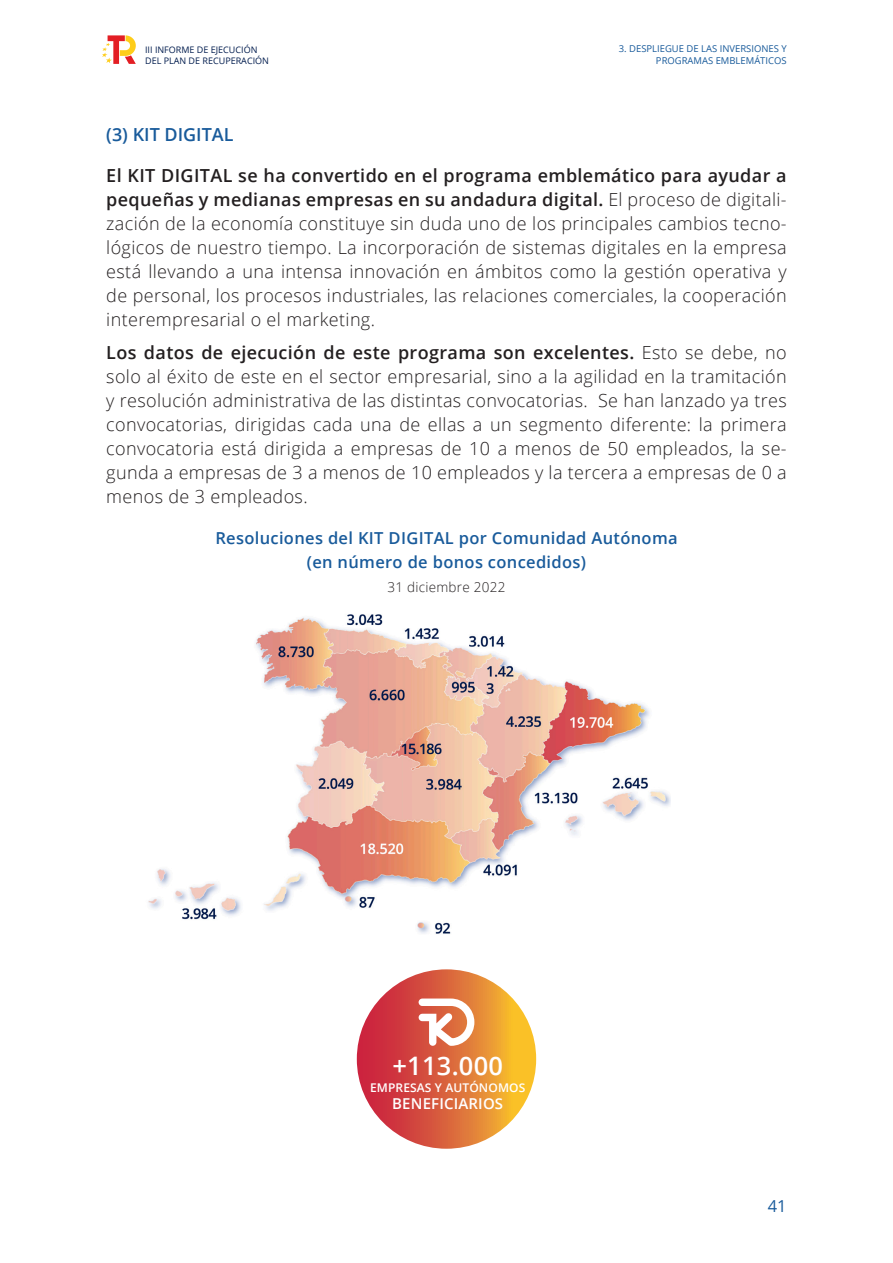
<style>
.page{position:relative;width:893px;height:1263px;background:#fff}
.page>*{position:absolute;margin:0;border:0;box-sizing:border-box;transform-origin:0 0}
.t1{font:600 25.5px "Open Sans";letter-spacing:.01em;color:#fff}
.t2{font:300 18px/24px "Open Sans";letter-spacing:.02em;color:#231f20;text-align:justify}
.t3{font:600 18px "Open Sans";color:#195b9b}
.t4{font:600 16.5px "Open Sans";letter-spacing:.02em;color:#195b9b}
.t5{font:16.5px "Open Sans";color:#195b9b}
.t6{font:600 15px "Open Sans";letter-spacing:.01em;color:#fff}
.t7{font:300 13.5px "Open Sans";letter-spacing:.02em;color:#231f20}
.t8{font:600 12px "Open Sans";letter-spacing:.01em;color:#fff}
.t9{font:9.45px/11.4px "Open Sans";color:#195b9b;text-align:right}
.t10{font:9px/10.5px "Open Sans";color:#001c4e}
.s1{font-weight:600}
</style>
<div class="page">
<svg style="left:102px;top:35px;width:34px;height:29px"></svg>
<img style="left:148px;top:614px;width:523px;height:320px">
<svg style="left:357px;top:969px;width:179px;height:180px;background:#dd6b3a"></svg>
<svg style="left:418px;top:998px;width:57px;height:48px"></svg>
<p class="t10" style="left:145px;top:45px;width:125px">III INFORME DE EJECUCIÓN<br>DEL PLAN DE RECUPERACIÓN</p>
<p class="t9" style="left:619px;top:43px;width:169px">3. DESPLIEGUE DE LAS INVERSIONES Y<br>PROGRAMAS EMBLEMÁTICOS</p>
<p class="t3" style="left:106px;top:122px;width:129px">(3) KIT DIGITAL</p>
<p class="t2" style="left:106px;top:163px;width:682px"><span class="s1">El KIT DIGITAL se ha convertido en el programa emblemático para ayudar a pequeñas y medianas empresas en su andadura digital.</span> El proceso de digitali&shy;zación de la economía constituye sin duda uno de los principales cambios tecno&shy;lógicos de nuestro tiempo. La incorporación de sistemas digitales en la empresa está llevando a una intensa innovación en ámbitos como la gestión operativa y de personal, los procesos industriales, las relaciones comerciales, la cooperación interempresarial o el marketing.</p>
<p class="t2" style="left:106px;top:340px;width:682px"><span class="s1">Los datos de ejecución de este programa son excelentes.</span> Esto se debe, no solo al éxito de este en el sector empresarial, sino a la agilidad en la tramitación y resolución administrativa de las distintas convocatorias. Se han lanzado ya tres convocatorias, dirigidas cada una de ellas a un segmento diferente: la primera convocatoria está dirigida a empresas de 10 a menos de 50 empleados, la se&shy;gunda a empresas de 3 a menos de 10 empleados y la tercera a empresas de 0 a menos de 3 empleados.</p>
<p class="t4" style="left:215px;top:527px;width:464px">Resoluciones del KIT DIGITAL por Comunidad Autónoma</p>
<p class="t4" style="left:307px;top:551px;width:281px">(en número de bonos concedidos)</p>
<p class="t7" style="left:387px;top:578px;width:120px">31 diciembre 2022</p>
<p class="t1" style="left:392px;top:1048px;width:112px">+113.000</p>
<p class="t8" style="left:370px;top:1079px;width:157px">EMPRESAS Y AUTÓNOMOS</p>
<p class="t6" style="left:392px;top:1093px;width:112px">BENEFICIARIOS</p>
<p class="t5" style="left:768px;top:1194px;width:20px">41</p>
</div>
